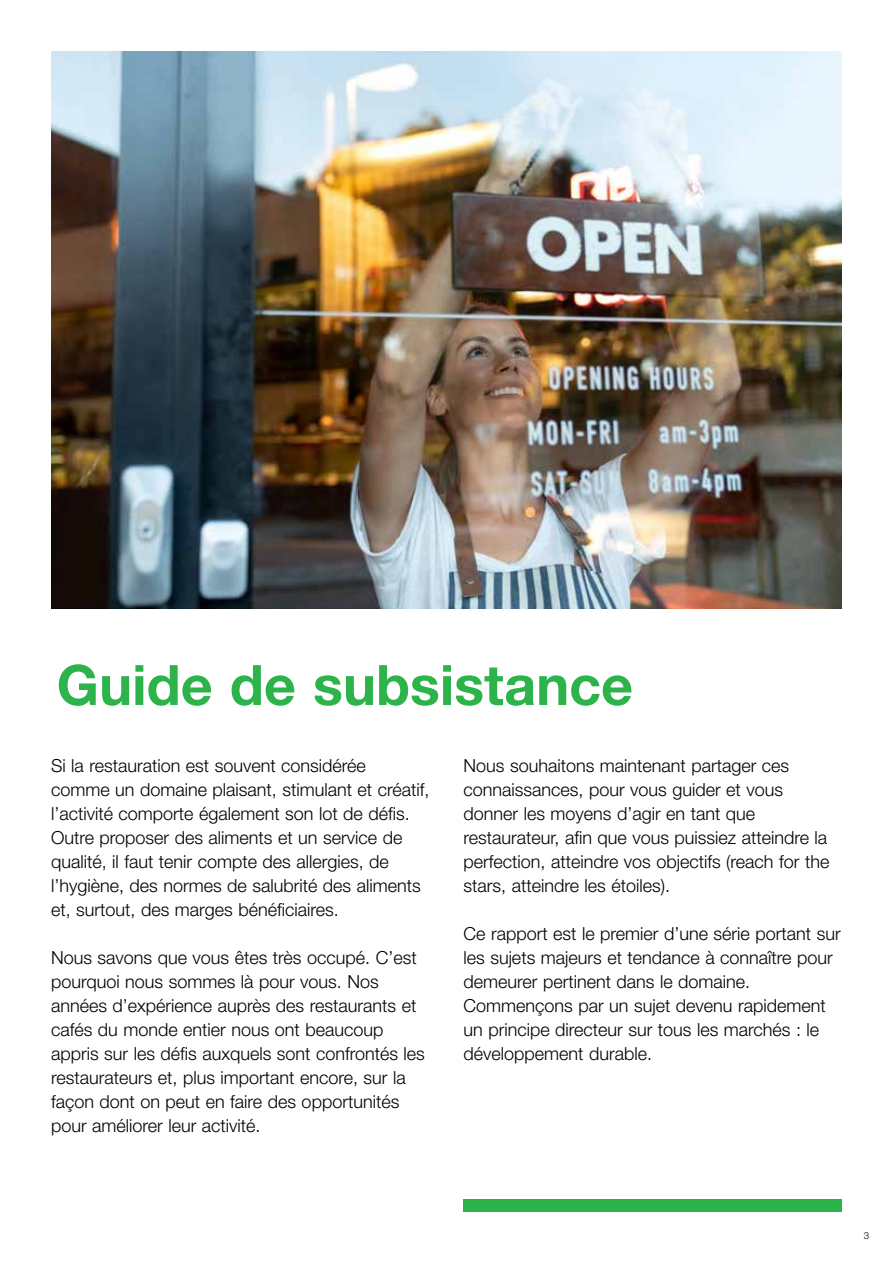
<style>
.page{position:relative;width:893px;height:1263px;background:#fff}
.page>*{position:absolute;margin:0;border:0;box-sizing:border-box;transform-origin:0 0}
.t1{font:700 55.65px "Helvetica Neue LT Std";color:#2cb34a}
.t2{font:300 18px/24px "Helvetica Neue LT Std";color:#000}
.t3{font:300 9.75px "Helvetica Neue LT Std";color:#000}
</style>
<div class="page">
<div style="left:463px;top:1199px;width:379px;height:13px;background:#2cb34a"></div>
<img style="left:51px;top:51px;width:791px;height:557px">
<h1 class="t1" style="left:57px;top:651px;width:578px">Guide de subsistance</h1>
<p class="t2" style="left:51px;top:753px;width:380px">Si la restauration est souvent considérée<br>comme un domaine plaisant, stimulant et créatif, l’activité comporte également son lot de défis.<br>Outre proposer des aliments et un service de qualité, il faut tenir compte des allergies, de l’hygiène, des normes de salubrité des aliments et, surtout, des marges bénéficiaires.</p>
<p class="t2" style="left:51px;top:945px;width:375px">Nous savons que vous êtes très occupé. C’est pourquoi nous sommes là pour vous. Nos années d’expérience auprès des restaurants et cafés du monde entier nous ont beaucoup appris sur les défis auxquels sont confrontés les restaurateurs et, plus important encore, sur la façon dont on peut en faire des opportunités pour améliorer leur activité.</p>
<p class="t2" style="left:463px;top:753px;width:367px">Nous souhaitons maintenant partager ces connaissances, pour vous guider et vous donner les moyens d’agir en tant que restaurateur, afin que vous puissiez atteindre la perfection, atteindre vos objectifs (reach for the stars, atteindre les étoiles).</p>
<p class="t2" style="left:463px;top:921px;width:379px">Ce rapport est le premier d’une série portant sur les sujets majeurs et tendance à connaître pour demeurer pertinent dans le domaine.<br>Commençons par un sujet devenu rapidement un principe directeur sur tous les marchés : le développement durable.</p>
<p class="t3" style="left:864px;top:1230px;width:7px">3</p>
</div>
